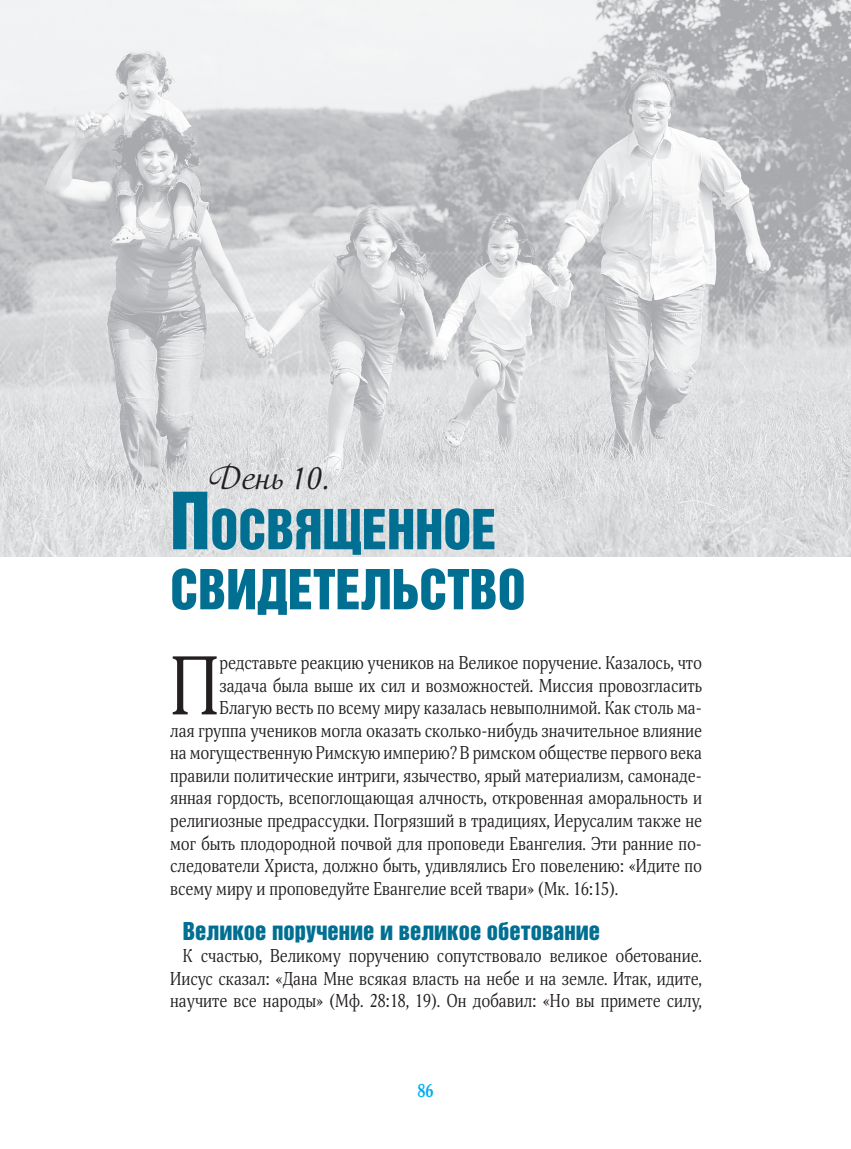
<style>
.page{position:relative;width:851px;height:1149px;background:#fff}
.page>*{position:absolute;margin:0;border:0;box-sizing:border-box;transform-origin:0 0}
.t1{font:condensed 80.55px "Orbi";color:#231f20}
.t2{font:50.4px/60px "Helvetica Inserat Cyrillic";color:#006f92}
.t3{font:30px "Orbi Calligraphic Three";color:#231f20}
.t4{font:22.5px "Helvetica Inserat Cyrillic";color:#006f92}
.t5{font:condensed 18px/22.5px "Orbi";color:#231f20;text-align:justify}
.t6{font:700 condensed 18px "Orbi";color:#00aeef}
.s1{font-size:72px}
</style>
<div class="page">
<img style="left:0;top:0;width:850px;height:556px">
<h3 class="t3" style="left:208px;top:461px;width:121px">День 10.</h3>
<h2 class="t2" style="left:170px;top:499px;width:357px"><span class="s1">П</span>ОСВЯЩЕННОЕ<br>СВИДЕТЕЛЬСТВО</h2>
<h1 class="t1" style="left:170px;top:634px;width:51px">П</h1>
<p class="t5" style="left:219px;top:651px;width:484px">редставьте реакцию учеников на Великое поручение. Казалось, что</p>
<p class="t5" style="left:219px;top:674px;width:484px">задача была выше их сил и возможностей. Миссия провозгласить</p>
<p class="t5" style="left:219px;top:696px;width:484px">Благую весть по всему миру казалась невыполнимой. Как столь ма-</p>
<p class="t5" style="left:170px;top:719px;width:533px">лая группа учеников могла оказать сколько-нибудь значительное влияние</p>
<p class="t5" style="left:170px;top:741px;width:533px">на могущественную Римскую империю? В римском обществе первого века</p>
<p class="t5" style="left:170px;top:764px;width:533px">правили политические интриги, язычество, ярый материализм, самонаде-</p>
<p class="t5" style="left:170px;top:786px;width:533px">янная гордость, всепоглощающая алчность, откровенная аморальность и</p>
<p class="t5" style="left:170px;top:809px;width:533px">религиозные предрассудки. Погрязший в традициях, Иерусалим также не</p>
<p class="t5" style="left:170px;top:831px;width:533px">мог быть плодородной почвой для проповеди Евангелия. Эти ранние по-</p>
<p class="t5" style="left:170px;top:854px;width:533px">следователи Христа, должно быть, удивлялись Его повелению: «Идите по</p>
<p class="t5" style="left:170px;top:876px;width:449px">всему миру и проповедуйте Евангелие всей твари» (Мк. 16:15).</p>
<p class="t4" style="left:183px;top:917px;width:418px">Великое поручение и великое обетование</p>
<p class="t5" style="left:170px;top:944px;width:533px;text-indent:13px">К счастью, Великому поручению сопутствовало великое обетование.<br>Иисус сказал: «Дана Мне всякая власть на небе и на земле. Итак, идите, научите все народы» (Мф. 28:18, 19). Он добавил: «Но вы примете силу,</p>
<p class="t6" style="left:417px;top:1078px;width:18px">86</p>
</div>
